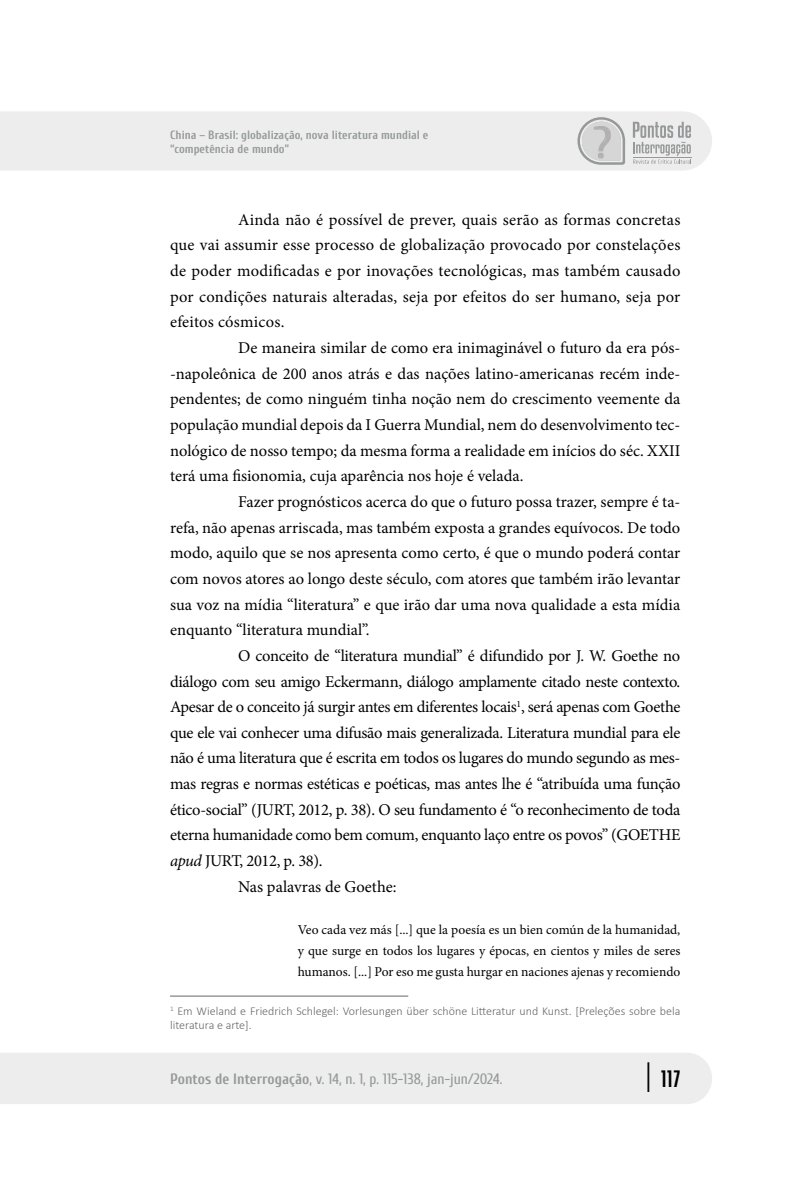
<style>
.page{position:relative;width:808px;height:1178px;background:#fff}
.page>*{position:absolute;margin:0;border:0;box-sizing:border-box;transform-origin:0 0}
.t1{font:21px "Kenyan Coffee Rg";color:#000}
.t2{font:16.5px "Minion Pro";letter-spacing:-.005em;color:#000}
.t3{font:16.5px "Minion Pro";letter-spacing:.015em;color:#000}
.t4{font:15px "Cuprum";color:#969999}
.t5{font:13.5px/21px "Minion Pro";color:#000;text-align:justify}
.t6{font:300 12px/14.4px "Calibri";color:#666}
.t7{font:700 12px/14.4px "Cuprum";color:#969999}
.s1{font-style:italic}
.s2{font-weight:700}
.s3{font-size:26.85px}
</style>
<div class="page">
<div style="left:0;top:1053px;width:712px;height:51px;background:#ededed"></div>
<div style="left:0;top:111px;width:712px;height:60px;background:#ededed"></div>
<svg style="left:633px;top:122px;width:58px;height:42px;background:#cecfcf"></svg>
<hr style="left:633px;top:157px;width:58px;height:1px;background:#969999">
<svg style="left:577px;top:117px;width:48px;height:48px;background:#cecece"></svg>
<hr style="left:170px;top:996px;width:238px;height:1px;background:#666">
<p class="t7" style="left:170px;top:127px;width:260px">China – Brasil: globalização, nova literatura mundial e “competência de mundo”</p>
<p class="t2" style="left:238px;top:208px;width:444px">Ainda não é possível de prever, quais serão as formas concretas</p>
<p class="t3" style="left:170px;top:234px;width:512px">que vai assumir esse processo de globalização provocado por constelações</p>
<p class="t3" style="left:170px;top:260px;width:512px">de poder modificadas e por inovações tecnológicas, mas também causado</p>
<p class="t3" style="left:170px;top:285px;width:512px">por condições naturais alteradas, seja por efeitos do ser humano, seja por</p>
<p class="t3" style="left:170px;top:311px;width:116px">efeitos cósmicos.</p>
<p class="t2" style="left:238px;top:337px;width:444px">De maneira similar de como era inimaginável o futuro da era pós-</p>
<p class="t2" style="left:170px;top:362px;width:512px">-napoleônica de 200 anos atrás e das nações latino-americanas recém inde-</p>
<p class="t2" style="left:170px;top:388px;width:512px">pendentes; de como ninguém tinha noção nem do crescimento veemente da</p>
<p class="t2" style="left:170px;top:414px;width:512px">população mundial depois da I Guerra Mundial, nem do desenvolvimento tec-</p>
<p class="t2" style="left:170px;top:439px;width:512px">nológico de nosso tempo; da mesma forma a realidade em inícios do séc. XXII</p>
<p class="t2" style="left:170px;top:465px;width:355px">terá uma fisionomia, cuja aparência nos hoje é velada.</p>
<p class="t2" style="left:238px;top:491px;width:444px">Fazer prognósticos acerca do que o futuro possa trazer, sempre é ta-</p>
<p class="t2" style="left:170px;top:516px;width:512px">refa, não apenas arriscada, mas também exposta a grandes equívocos. De todo</p>
<p class="t2" style="left:170px;top:542px;width:512px">modo, aquilo que se nos apresenta como certo, é que o mundo poderá contar</p>
<p class="t2" style="left:170px;top:567px;width:512px">com novos atores ao longo deste século, com atores que também irão levantar</p>
<p class="t2" style="left:170px;top:593px;width:512px">sua voz na mídia “literatura” e que irão dar uma nova qualidade a esta mídia</p>
<p class="t2" style="left:170px;top:619px;width:201px">enquanto “literatura mundial”.</p>
<p class="t2" style="left:238px;top:644px;width:444px">O conceito de “literatura mundial” é difundido por J. W. Goethe no</p>
<p class="t2" style="left:170px;top:670px;width:512px">diálogo com seu amigo Eckermann, diálogo amplamente citado neste contexto.</p>
<p class="t2" style="left:170px;top:696px;width:512px">Apesar de o conceito já surgir antes em diferentes locais<sup>1</sup>, será apenas com Goethe</p>
<p class="t2" style="left:170px;top:721px;width:512px">que ele vai conhecer uma difusão mais generalizada. Literatura mundial para ele</p>
<p class="t2" style="left:170px;top:747px;width:512px">não é uma literatura que é escrita em todos os lugares do mundo segundo as mes-</p>
<p class="t2" style="left:170px;top:773px;width:512px">mas regras e normas estéticas e poéticas, mas antes lhe é “atribuída uma função</p>
<p class="t2" style="left:170px;top:798px;width:512px">ético-social” (JURT, 2012, p. 38). O seu fundamento é “o reconhecimento de toda</p>
<p class="t2" style="left:170px;top:824px;width:512px">eterna humanidade como bem comum, enquanto laço entre os povos” (GOETHE</p>
<p class="t2" style="left:170px;top:850px;width:154px"><span class="s1">apud</span> JURT, 2012, p. 38).</p>
<p class="t2" style="left:238px;top:875px;width:160px">Nas palavras de Goethe:</p>
<p class="t5" style="left:298px;top:919px;width:384px">Veo cada vez más [...] que la poesía es un bien común de la humanidad, y que surge en todos los lugares y épocas, en cientos y miles de seres humanos. [...] Por eso me gusta hurgar en naciones ajenas y recomiendo</p>
<p class="t6" style="left:170px;top:1003px;width:512px"><sup>1</sup> Em Wieland e Friedrich Schlegel: Vorlesungen über schöne Litteratur und Kunst. [Preleções sobre bela literatura e arte].</p>
<p class="t4" style="left:170px;top:1068px;width:334px"><span class="s2">Pontos de Interrogação</span>, v. 14, n. 1, p. 115-138, jan-jun/2024.</p>
<p class="t1" style="left:646px;top:1065px;width:36px"><span class="s3">|</span> 117</p>
</div>
